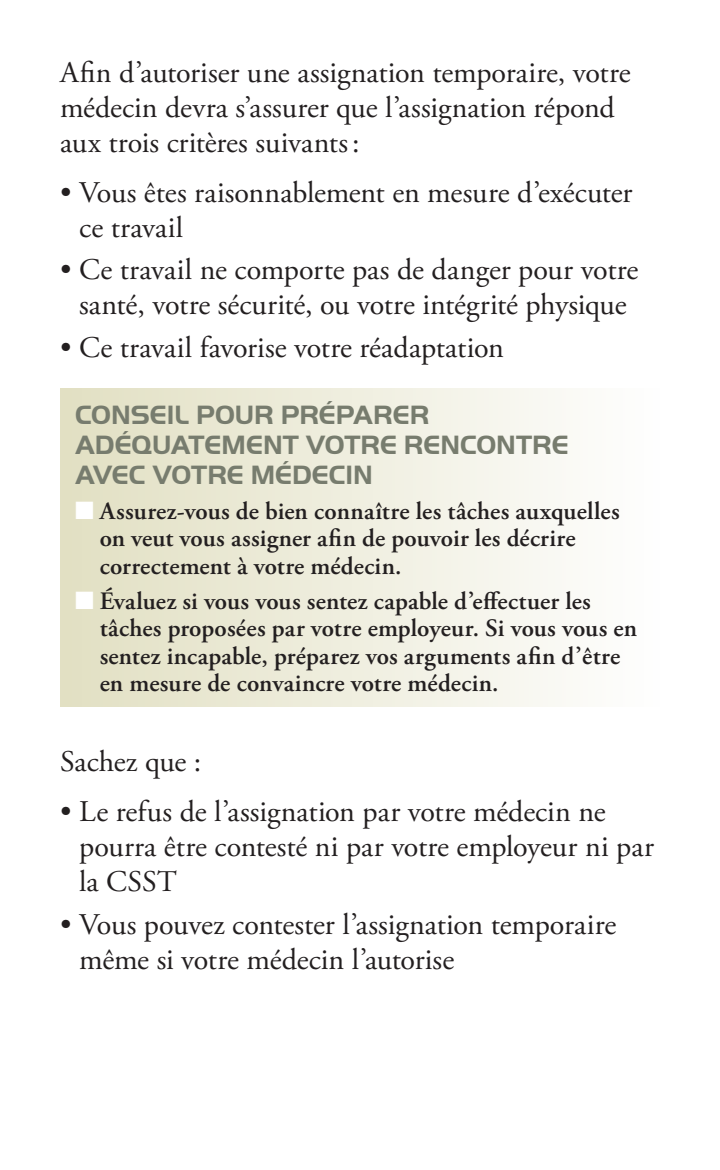
<style>
.page{position:relative;width:720px;height:1170px;background:#fff}
.page>*{position:absolute;margin:0;border:0;box-sizing:border-box;transform-origin:0 0}
.t1{font:30px/35px "Adobe Garamond Pro";letter-spacing:-.005em;color:#231f20}
.T4{font:27.5px/30px "Handel Gothic";color:#777c6e}
.Conseil{font:600 25px/27.5px "Adobe Garamond Pro";letter-spacing:.005em;color:#231f20}
.s1{color:#fff}
</style>
<div class="page">
<div style="left:60px;top:388px;width:600px;height:318px;background:linear-gradient(to right,#e1dfc3,#fefefe)"></div>
<p class="t1" style="left:60px;top:56px;width:572px">Afin d’autoriser une assignation temporaire, votre médecin devra s’assurer que l’assignation répond aux trois critères suivants:</p>
<p class="t1" style="left:79px;top:176px;width:555px;text-indent:-19px">• Vous êtes raisonnablement en mesure d’exécuter ce travail</p>
<p class="t1" style="left:60px;top:253px;width:580px;text-align:center">• Ce travail ne comporte pas de danger pour votre santé, votre sécurité, ou votre intégrité physique</p>
<p class="t1" style="left:60px;top:331px;width:445px">• Ce travail favorise votre réadaptation</p>
<p class="T4" style="left:75px;top:400px;width:495px">CONSEIL POUR PRÉPARER<br>ADÉQUATEMENT VOTRE RENCONTRE<br>AVEC VOTRE MÉDECIN</p>
<p class="Conseil" style="left:100px;top:497px;width:522px;text-indent:-25px"><span class="s1">■</span> Assurez-vous de bien connaître les tâches auxquelles on veut vous assigner afin de pouvoir les décrire correctement à votre médecin.</p>
<p class="Conseil" style="left:100px;top:587px;width:539px;text-indent:-25px"><span class="s1">■</span> Évaluez si vous vous sentez capable d’effectuer les tâches proposées par votre employeur. Si vous vous en sentez incapable, préparez vos arguments afin d’être en mesure de convaincre votre médecin.</p>
<p class="t1" style="left:60px;top:745px;width:143px">Sachez que :</p>
<p class="t1" style="left:79px;top:795px;width:576px;text-indent:-19px">• Le refus de l’assignation par votre médecin ne pourra être contesté ni par votre employeur ni par la CSST</p>
<p class="t1" style="left:79px;top:908px;width:539px;text-indent:-19px">• Vous pouvez contester l’assignation temporaire même si votre médecin l’autorise</p>
</div>
